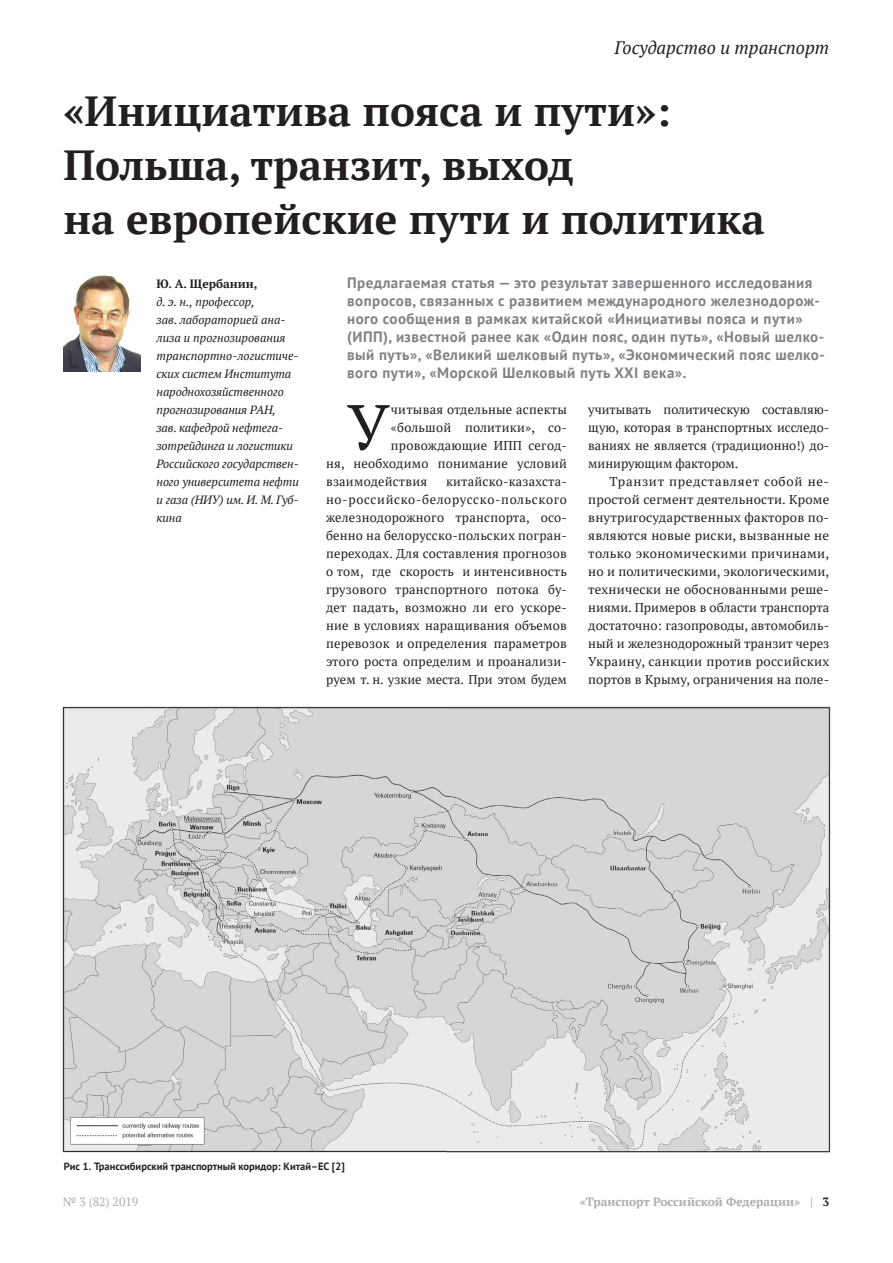
<style>
.page{position:relative;width:893px;height:1263px;background:#fff}
.page>*{position:absolute;margin:0;border:0;box-sizing:border-box;transform-origin:0 0}
.t1{font:64.2px "PT Serif";color:#231f20}
.t2{font:700 42px/54px "PT Serif";color:#231f20}
.t3{font:italic 18px "PT Serif";color:#231f20}
.t4{font:700 15px/18px "PT Sans";letter-spacing:.03em;color:#808285}
.t5{font:12.75px/18px "PT Serif";letter-spacing:.015em;color:#231f20;text-align:justify}
.t6{font:italic 12px/18px "PT Serif";letter-spacing:-.01em;color:#231f20}
.t7{font:700 12px "PT Serif";color:#acadb1}
.t8{font:700 12px "PT Serif";color:#231f20}
.t9{font:12px "PT Serif";color:#acadb1}
.t10{font:700 10.5px "PT Sans";color:#231f20}
.s1{color:#231f20}
</style>
<div class="page">
<img style="left:64px;top:275px;width:76px;height:96px">
<img style="left:62px;top:706px;width:769px;height:447px">
<h3 class="t3" style="left:614px;top:36px;width:216px">Государство и транспорт</h3>
<h2 class="t2" style="left:63px;top:83px;width:703px">«Инициатива пояса и пути»:<br>Польша, транзит, выход<br>на европейские пути и политика</h2>
<p class="t8" style="left:156px;top:276px;width:103px">Ю. А. Щербанин,</p>
<p class="t6" style="left:156px;top:293px;width:144px">д. э. н., профессор,<br>зав. лабораторией ана&shy;лиза и прогнозирования транспортно-логистиче&shy;ских систем Института народнохозяйственного прогнозирования РАН, зав. кафедрой нефтега&shy;зотрейдинга и логистики<br>Российского государствен&shy;ного университета нефти и газа (НИУ) им. И. М. Губ&shy;кина</p>
<p class="t4" style="left:347px;top:273px;width:479px">Предлагаемая статья — это результат завершенного исследования вопросов, связанных с развитием международного железнодорож&shy;ного сообщения в рамках китайской «Инициативы пояса и пути» (ИПП), известной ранее как «Один пояс, один путь», «Новый шелко&shy;вый путь», «Великий шелковый путь», «Экономический пояс шелко&shy;вого пути», «Морской Шелковый путь ХХI века».</p>
<h1 class="t1" style="left:347px;top:386px;width:44px">У</h1>
<p class="t5" style="left:391px;top:400px;width:178px">читывая отдельные аспекты</p>
<p class="t5" style="left:391px;top:418px;width:178px">«большой политики», со-</p>
<p class="t5" style="left:391px;top:436px;width:178px">провождающие ИПП сегод-</p>
<p class="t5" style="left:326px;top:454px;width:242px">ня, необходимо понимание условий</p>
<p class="t5" style="left:326px;top:472px;width:103px">взаимодействия</p>
<p class="t5" style="left:326px;top:472px;width:242px;text-indent:120px">китайско-казахста&shy;но-российско-белорусско-польского железнодорожного транспорта, осо&shy;бенно на белорусско-польских погран&shy;переходах. Для составления прогнозов о том, где скорость и интенсивность грузового транспортного потока бу&shy;дет падать, возможно ли его ускоре&shy;ние в условиях наращивания объемов перевозок и определения параметров этого роста определим и проанализи&shy;руем т. н. узкие места. При этом будем</p>
<p class="t5" style="left:588px;top:400px;width:242px">учитывать политическую составляю&shy;щую, которая в транспортных исследо&shy;ваниях не является (традиционно!) до&shy;минирующим фактором.</p>
<p class="t5" style="left:588px;top:472px;width:243px;text-indent:21px">Транзит представляет собой не&shy;простой сегмент деятельности. Кроме внутригосударственных факторов по&shy;являются новые риски, вызванные не только экономическими причинами, но и политическими, экологическими, технически не обоснованными реше&shy;ниями. Примеров в области транспорта достаточно: газопроводы, автомобиль&shy;ный и железнодорожный транзит через Украину, санкции против российских портов в Крыму, ограничения на поле-</p>
<p class="t10" style="left:64px;top:1159px;width:282px">Рис 1. Транссибирский транспортный коридор: Китай–ЕС [2]</p>
<p class="t9" style="left:63px;top:1194px;width:77px">№ 3 (82) 2019</p>
<p class="t7" style="left:580px;top:1194px;width:251px">«Транспорт Российской Федерации» | <span class="s1">3</span></p>
</div>
